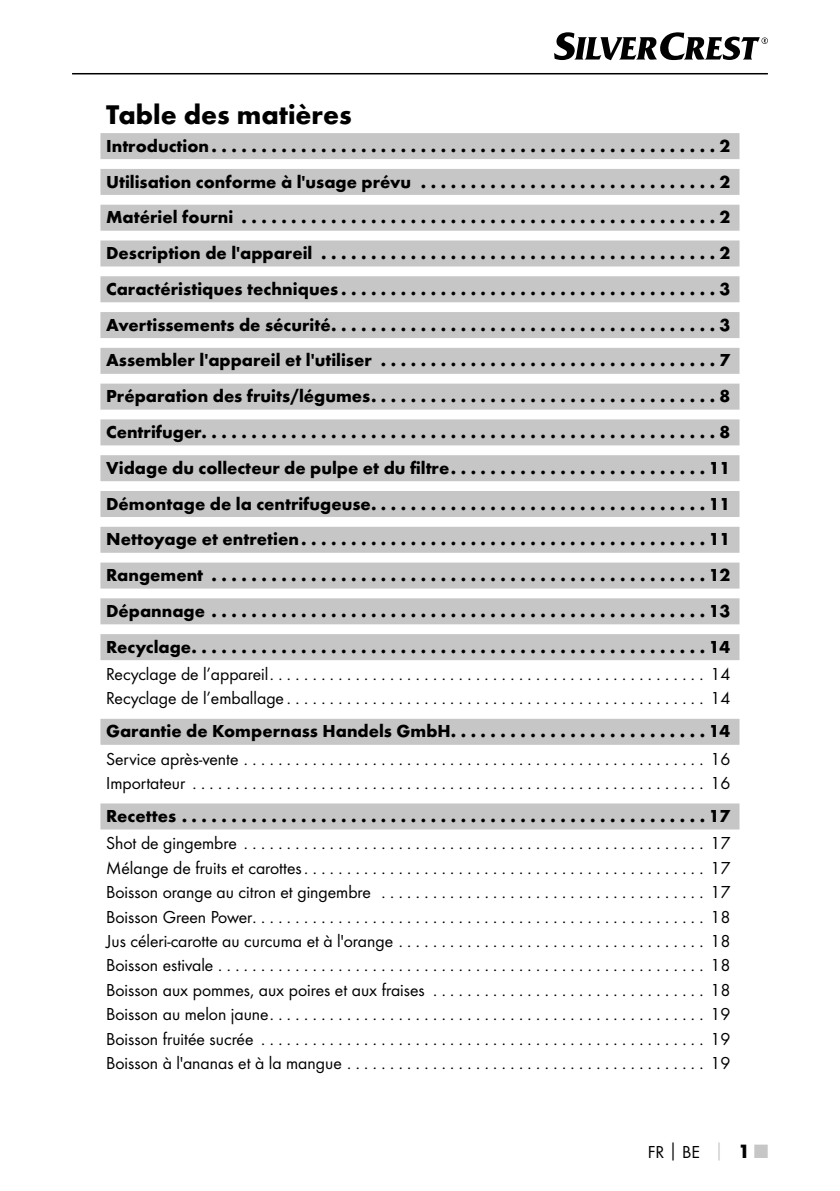
<style>
.page{position:relative;width:840px;height:1191px;background:#fff}
.page>*{position:absolute;margin:0;border:0;box-sizing:border-box;transform-origin:0 0}
.t1{font:700 28px "Futura";color:#000}
.t2{font:700 18px/35.8px "Futura";color:#000;text-align:justify}
.t3{font:18px/24.4px "Futura Boo";color:#000}
.s1{font-family:"Futura";font-weight:700}
.s2{font-family:"Futura";font-weight:700;color:#c6c6c6}
.s3{font-family:"Futura";font-weight:700;font-size:20px}
.s4{font-family:"Futura";font-weight:700;font-size:20px;color:#c6c6c6}
</style>
<div class="page">
<hr style="left:72px;top:73px;width:695px;height:1px;background:#000">
<svg style="left:554px;top:32px;width:213px;height:28px"></svg>
<div style="left:100px;top:133px;width:639px;height:26px;background:#c6c6c6"></div>
<div style="left:100px;top:169px;width:639px;height:26px;background:#c6c6c6"></div>
<div style="left:100px;top:205px;width:639px;height:26px;background:#c6c6c6"></div>
<div style="left:100px;top:240px;width:639px;height:26px;background:#c6c6c6"></div>
<div style="left:100px;top:276px;width:639px;height:26px;background:#c6c6c6"></div>
<div style="left:100px;top:312px;width:639px;height:26px;background:#c6c6c6"></div>
<div style="left:100px;top:348px;width:639px;height:26px;background:#c6c6c6"></div>
<div style="left:100px;top:383px;width:639px;height:26px;background:#c6c6c6"></div>
<div style="left:100px;top:419px;width:639px;height:26px;background:#c6c6c6"></div>
<div style="left:100px;top:455px;width:639px;height:26px;background:#c6c6c6"></div>
<div style="left:100px;top:491px;width:639px;height:26px;background:#c6c6c6"></div>
<div style="left:100px;top:527px;width:639px;height:26px;background:#c6c6c6"></div>
<div style="left:100px;top:562px;width:639px;height:26px;background:#c6c6c6"></div>
<div style="left:100px;top:598px;width:639px;height:26px;background:#c6c6c6"></div>
<div style="left:100px;top:634px;width:639px;height:26px;background:#c6c6c6"></div>
<div style="left:100px;top:719px;width:639px;height:26px;background:#c6c6c6"></div>
<div style="left:100px;top:803px;width:639px;height:26px;background:#c6c6c6"></div>
<h1 class="t1" style="left:106px;top:97px;width:247px">Table des matières</h1>
<p class="t2" style="left:106px;top:127px;width:625px">Introduction . . . . . . . . . . . . . . . . . . . . . . . . . . . . . . . . . . . . . . . . . . . . . . . . . . . 2<br>Utilisation conforme à l'usage prévu . . . . . . . . . . . . . . . . . . . . . . . . . . . . . . 2<br>Matériel fourni . . . . . . . . . . . . . . . . . . . . . . . . . . . . . . . . . . . . . . . . . . . . . . . . 2<br>Description de l'appareil . . . . . . . . . . . . . . . . . . . . . . . . . . . . . . . . . . . . . . . . 2<br>Caractéristiques techniques . . . . . . . . . . . . . . . . . . . . . . . . . . . . . . . . . . . . . . 3<br>Avertissements de sécurité . . . . . . . . . . . . . . . . . . . . . . . . . . . . . . . . . . . . . . . 3<br>Assembler l'appareil et l'utiliser . . . . . . . . . . . . . . . . . . . . . . . . . . . . . . . . . . 7<br>Préparation des fruits/légumes . . . . . . . . . . . . . . . . . . . . . . . . . . . . . . . . . . . 8<br>Centrifuger....................................................8<br>Vidage du collecteur de pulpe et du filtre . . . . . . . . . . . . . . . . . . . . . . . . . 11<br>Démontage de la centrifugeuse . . . . . . . . . . . . . . . . . . . . . . . . . . . . . . . . . 11<br>Nettoyage et entretien . . . . . . . . . . . . . . . . . . . . . . . . . . . . . . . . . . . . . . . . 11<br>Rangement . . . . . . . . . . . . . . . . . . . . . . . . . . . . . . . . . . . . . . . . . . . . . . . . . 12<br>Dépannage . . . . . . . . . . . . . . . . . . . . . . . . . . . . . . . . . . . . . . . . . . . . . . . . . 13<br>Recyclage . . . . . . . . . . . . . . . . . . . . . . . . . . . . . . . . . . . . . . . . . . . . . . . . . . . 14</p>
<p class="t3" style="left:106px;top:661px;width:625px">Recyclage de l’appareil . . . . . . . . . . . . . . . . . . . . . . . . . . . . . . . . . . . . . . . . . . . . . . . . . . . 14<br>Recyclage de l’emballage . . . . . . . . . . . . . . . . . . . . . . . . . . . . . . . . . . . . . . . . . . . . . . . . . 14</p>
<p class="t2" style="left:106px;top:713px;width:625px">Garantie de Kompernass Handels GmbH. . . . . . . . . . . . . . . . . . . . . . . . . . 14</p>
<p class="t3" style="left:106px;top:746px;width:625px">Service après-vente . . . . . . . . . . . . . . . . . . . . . . . . . . . . . . . . . . . . . . . . . . . . . . . . . . . . . . 16<br>Importateur . . . . . . . . . . . . . . . . . . . . . . . . . . . . . . . . . . . . . . . . . . . . . . . . . . . . . . . . . . . . 16</p>
<p class="t2" style="left:106px;top:797px;width:625px">Recettes . . . . . . . . . . . . . . . . . . . . . . . . . . . . . . . . . . . . . . . . . . . . . . . . . . . . 17</p>
<p class="t3" style="left:106px;top:831px;width:625px;text-align:justify">Shot de gingembre . . . . . . . . . . . . . . . . . . . . . . . . . . . . . . . . . . . . . . . . . . . . . . . . . . . . . . 17<br>Mélange de fruits et carottes . . . . . . . . . . . . . . . . . . . . . . . . . . . . . . . . . . . . . . . . . . . . . . . 17<br>Boisson orange au citron et gingembre . . . . . . . . . . . . . . . . . . . . . . . . . . . . . . . . . . . . . . 17<br>Boisson Green Power . . . . . . . . . . . . . . . . . . . . . . . . . . . . . . . . . . . . . . . . . . . . . . . . . . . . . 18<br>Jus céleri-carotte au curcuma et à l'orange . . . . . . . . . . . . . . . . . . . . . . . . . . . . . . . . . . . . 18<br>Boisson estivale . . . . . . . . . . . . . . . . . . . . . . . . . . . . . . . . . . . . . . . . . . . . . . . . . . . . . . . . . 18<br>Boisson aux pommes, aux poires et aux fraises . . . . . . . . . . . . . . . . . . . . . . . . . . . . . . . . 18<br>Boisson au melon jaune . . . . . . . . . . . . . . . . . . . . . . . . . . . . . . . . . . . . . . . . . . . . . . . . . . . 19<br>Boisson fruitée sucrée . . . . . . . . . . . . . . . . . . . . . . . . . . . . . . . . . . . . . . . . . . . . . . . . . . . . 19<br>Boisson à l'ananas et à la mangue . . . . . . . . . . . . . . . . . . . . . . . . . . . . . . . . . . . . . . . . . . 19</p>
<p class="t3" style="left:647px;top:1139px;width:121px">FR<span class="s1">│</span>BE <span class="s2">│</span> <span class="s3">1</span> <span class="s4">■</span></p>
</div>
